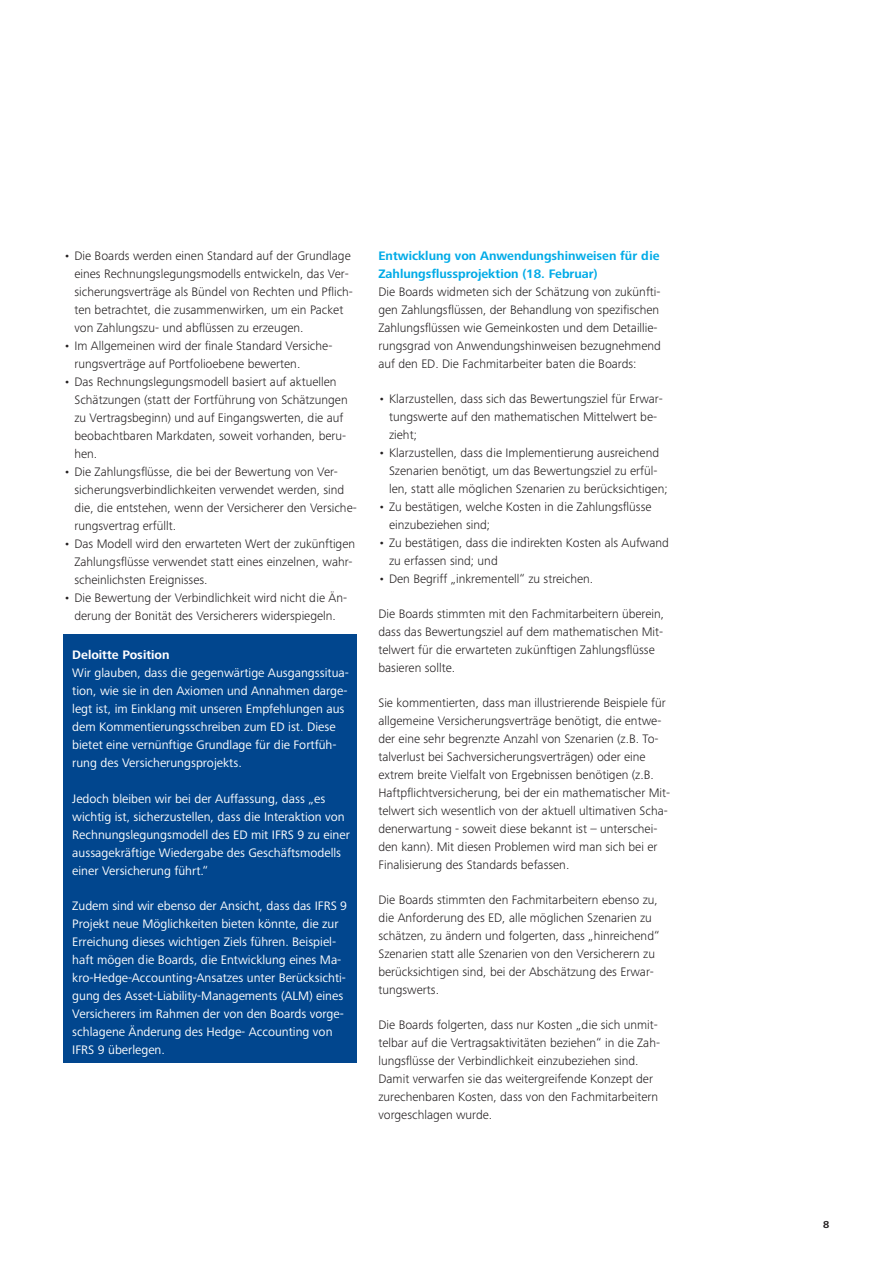
<style>
.page{position:relative;width:893px;height:1263px;background:#fff}
.page>*{position:absolute;margin:0;border:0;box-sizing:border-box;transform-origin:0 0}
.t1{font:300 12.75px/18px "Frutiger Next Pro";color:#231f20}
.t2{font:12.75px/18px "Frutiger Next Pro";color:#fff}
.t3{font:700 12.75px/18px "Frutiger Next Pro";color:#00abe7}
.t4{font:700 12.75px "Frutiger Next Pro";color:#fff}
.t5{font:700 10.5px "Frutiger Next Pro";color:#231f20}
</style>
<div class="page">
<div style="left:64px;top:635px;width:293px;height:428px;background:#01468e"></div>
<p class="t1" style="left:74px;top:247px;width:280px;text-indent:-11px">• Die Boards werden einen Standard auf der Grundlage eines Rechnungslegungsmodells entwickeln, das Ver&shy;sicherungsverträge als Bündel von Rechten und Pflich&shy;ten betrachtet, die zusammenwirken, um ein Packet von Zahlungszu- und abflüssen zu erzeugen.</p>
<p class="t1" style="left:74px;top:337px;width:259px;text-indent:-11px">• Im Allgemeinen wird der finale Standard Versiche&shy;rungsverträge auf Portfolioebene bewerten.</p>
<p class="t1" style="left:74px;top:373px;width:275px;text-indent:-11px">• Das Rechnungslegungsmodell basiert auf aktuellen Schätzungen (statt der Fortführung von Schätzungen zu Vertragsbeginn) und auf Eingangswerten, die auf beobachtbaren Markdaten, soweit vorhanden, beru&shy;hen.</p>
<p class="t1" style="left:74px;top:463px;width:284px;text-indent:-11px">• Die Zahlungsflüsse, die bei der Bewertung von Ver&shy;sicherungsverbindlichkeiten verwendet werden, sind die, die entstehen, wenn der Versicherer den Versiche&shy;rungsvertrag erfüllt.</p>
<p class="t1" style="left:74px;top:535px;width:282px;text-indent:-11px">• Das Modell wird den erwarteten Wert der zukünftigen<br>Zahlungsflüsse verwendet statt eines einzelnen, wahr&shy;scheinlichsten Ereignisses.</p>
<p class="t1" style="left:64px;top:589px;width:285px;text-align:center">• Die Bewertung der Verbindlichkeit wird nicht die Än&shy;derung der Bonität des Versicherers widerspiegeln.</p>
<p class="t4" style="left:72px;top:648px;width:99px">Deloitte Position</p>
<p class="t2" style="left:72px;top:664px;width:278px">Wir glauben, dass die gegenwärtige Ausgangssitua&shy;tion, wie sie in den Axiomen und Annahmen darge&shy;legt ist, im Einklang mit unseren Empfehlungen aus dem Kommentierungsschreiben zum ED ist. Diese bietet eine vernünftige Grundlage für die Fortfüh&shy;rung des Versicherungsprojekts.</p>
<p class="t2" style="left:72px;top:789px;width:279px">Jedoch bleiben wir bei der Auffassung, dass „es wichtig ist, sicherzustellen, dass die Interaktion von Rechnungslegungsmodell des ED mit IFRS 9 zu einer aussagekräftige Wiedergabe des Geschäftsmodells einer Versicherung führt.“</p>
<p class="t2" style="left:72px;top:896px;width:276px">Zudem sind wir ebenso der Ansicht, dass das IFRS 9<br>Projekt neue Möglichkeiten bieten könnte, die zur Erreichung dieses wichtigen Ziels führen. Beispiel&shy;haft mögen die Boards, die Entwicklung eines Ma&shy;kro-Hedge-Accounting-Ansatzes unter Berücksichti&shy;gung des Asset-Liability-Managements (ALM) eines Versicherers im Rahmen der von den Boards vorge&shy;schlagene Änderung des Hedge- Accounting von IFRS 9 überlegen.</p>
<p class="t3" style="left:378px;top:247px;width:283px">Entwicklung von Anwendungshinweisen für die<br>Zahlungsflussprojektion (18. Februar)</p>
<p class="t1" style="left:378px;top:283px;width:284px">Die Boards widmeten sich der Schätzung von zukünfti&shy;gen Zahlungsflüssen, der Behandlung von spezifischen Zahlungsflüssen wie Gemeinkosten und dem Detaillie&shy;rungsgrad von Anwendungshinweisen bezugnehmend auf den ED. Die Fachmitarbeiter baten die Boards:</p>
<p class="t1" style="left:389px;top:390px;width:275px;text-indent:-11px">• Klarzustellen, dass sich das Bewertungsziel für Erwar&shy;tungswerte auf den mathematischen Mittelwert be&shy;zieht;</p>
<p class="t1" style="left:389px;top:444px;width:280px;text-indent:-11px">• Klarzustellen, dass die Implementierung ausreichend<br>Szenarien benötigt, um das Bewertungsziel zu erfül&shy;len, statt alle möglichen Szenarien zu berücksichtigen;</p>
<p class="t1" style="left:389px;top:498px;width:264px;text-indent:-11px">• Zu bestätigen, welche Kosten in die Zahlungsflüsse einzubeziehen sind;</p>
<p class="t1" style="left:389px;top:534px;width:281px;text-indent:-11px">• Zu bestätigen, dass die indirekten Kosten als Aufwand zu erfassen sind; und</p>
<p class="t1" style="left:378px;top:570px;width:216px">• Den Begriff „inkrementell“ zu streichen.</p>
<p class="t1" style="left:378px;top:605px;width:287px">Die Boards stimmten mit den Fachmitarbeitern überein, dass das Bewertungsziel auf dem mathematischen Mit&shy;telwert für die erwarteten zukünftigen Zahlungsflüsse basieren sollte.</p>
<p class="t1" style="left:378px;top:694px;width:293px">Sie kommentierten, dass man illustrierende Beispiele für allgemeine Versicherungsverträge benötigt, die entwe&shy;der eine sehr begrenzte Anzahl von Szenarien (z.B. To&shy;talverlust bei Sachversicherungsverträgen) oder eine extrem breite Vielfalt von Ergebnissen benötigen (z.B.<br>Haftpflichtversicherung, bei der ein mathematischer Mit&shy;telwert sich wesentlich von der aktuell ultimativen Scha&shy;denerwartung - soweit diese bekannt ist – unterschei&shy;den kann). Mit diesen Problemen wird man sich bei er Finalisierung des Standards befassen.</p>
<p class="t1" style="left:378px;top:891px;width:283px">Die Boards stimmten den Fachmitarbeitern ebenso zu, die Anforderung des ED, alle möglichen Szenarien zu schätzen, zu ändern und folgerten, dass „hinreichend“ Szenarien statt alle Szenarien von den Versicherern zu berücksichtigen sind, bei der Abschätzung des Erwar&shy;tungswerts.</p>
<p class="t1" style="left:378px;top:1016px;width:283px">Die Boards folgerten, dass nur Kosten „die sich unmit&shy;telbar auf die Vertragsaktivitäten beziehen“ in die Zah&shy;lungsflüsse der Verbindlichkeit einzubeziehen sind.<br>Damit verwarfen sie das weitergreifende Konzept der zurechenbaren Kosten, dass von den Fachmitarbeitern vorgeschlagen wurde.</p>
<p class="t5" style="left:823px;top:1218px;width:8px">8</p>
</div>
